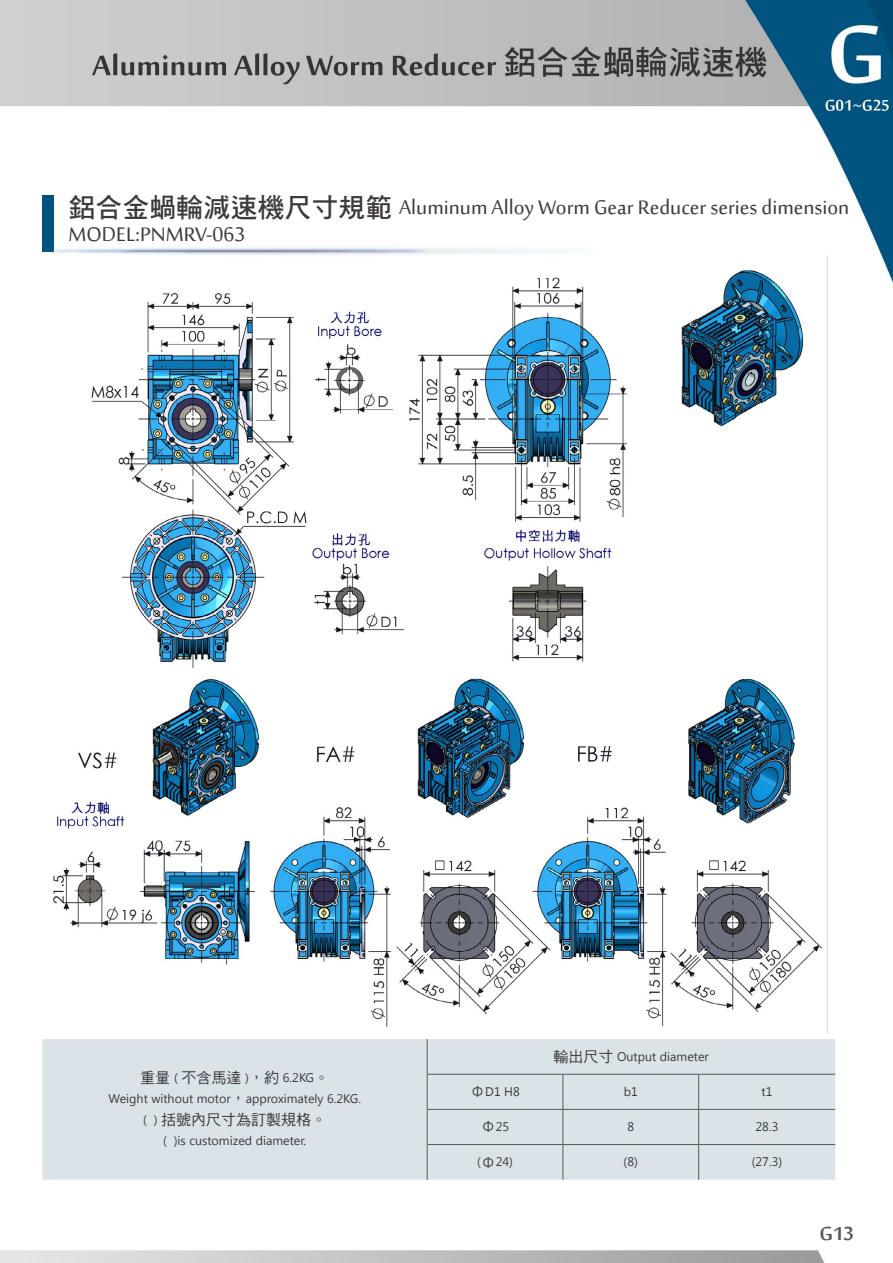
<style>
.page{position:relative;width:893px;height:1263px;background:#fff}
.page>*{position:absolute;margin:0;border:0;box-sizing:border-box;transform-origin:0 0}
.t1{font:27px/27px "Sakkal Majalla";color:#3e3a39}
.t2{font:700 25.8px "Sakkal Majalla";color:#595757}
.t3{font:15px "DF Hei Std W5";color:#3e3a39}
.t4{font:12.45px "Segoe UI";color:#3e3a39}
.s1{font-family:"DF Hei Std W7"}
.s2{font-family:"Segoe UI";font-size:12.45px}
.s3{font-family:"DF Hei Std W5";font-size:15px}
</style>
<div class="page">
<img style="left:0;top:0;width:893px;height:1263px">
<img style="left:49px;top:255px;width:778px;height:778px">
<div style="left:43px;top:1039px;width:792px;height:141px;background:#dae3e8"></div>
<hr style="left:427px;top:1039px;width:1px;height:35px;background:#595757">
<hr style="left:427px;top:1074px;width:136px;height:1px;background:#595757">
<hr style="left:427px;top:1074px;width:1px;height:35px;background:#595757">
<hr style="left:563px;top:1074px;width:136px;height:1px;background:#595757">
<hr style="left:563px;top:1074px;width:1px;height:35px;background:#595757">
<hr style="left:699px;top:1074px;width:136px;height:1px;background:#595757">
<hr style="left:698px;top:1074px;width:1px;height:35px;background:#595757">
<hr style="left:427px;top:1109px;width:136px;height:1px;background:#595757">
<hr style="left:427px;top:1109px;width:1px;height:35px;background:#595757">
<hr style="left:563px;top:1109px;width:136px;height:1px;background:#595757">
<hr style="left:563px;top:1109px;width:1px;height:35px;background:#595757">
<hr style="left:699px;top:1109px;width:136px;height:1px;background:#595757">
<hr style="left:698px;top:1109px;width:1px;height:35px;background:#595757">
<hr style="left:427px;top:1144px;width:136px;height:1px;background:#595757">
<hr style="left:427px;top:1145px;width:1px;height:35px;background:#595757">
<hr style="left:563px;top:1144px;width:136px;height:1px;background:#595757">
<hr style="left:563px;top:1145px;width:1px;height:35px;background:#595757">
<hr style="left:699px;top:1144px;width:136px;height:1px;background:#595757">
<hr style="left:698px;top:1145px;width:1px;height:35px;background:#595757">
<div style="left:43px;top:195px;width:11px;height:57px;background:#00527e"></div>
<img style="left:30px;top:242px;width:579px;height:17px">
<h1 class="t1" style="left:68px;top:195px;width:782px"><span class="s1">鋁合金蝸輪減速機尺寸規範</span> Aluminum Alloy Worm Gear Reducer series dimension<br>MODEL:PNMRV-063</h1>
<p class="t3" style="left:140px;top:1070px;width:190px">重量 <span class="s2">(</span> 不含馬達 <span class="s2">)</span>，約 <span class="s2">6.2KG</span>。</p>
<p class="t4" style="left:108px;top:1090px;width:254px">Weight without motor<span class="s3">，</span>approximately 6.2KG.</p>
<p class="t3" style="left:143px;top:1112px;width:185px"><span class="s2">( )</span> 括號內尺寸為訂製規格。</p>
<p class="t4" style="left:163px;top:1132px;width:145px">( )is customized diameter.</p>
<p class="t4" style="left:554px;top:1048px;width:157px"><span class="s3">輸出尺寸</span> Output diameter</p>
<p class="t4" style="left:470px;top:1083px;width:51px"><span class="s3">Φ</span>D1 H8</p>
<p class="t4" style="left:624px;top:1083px;width:16px">b1</p>
<p class="t4" style="left:761px;top:1083px;width:12px">t1</p>
<p class="t4" style="left:481px;top:1118px;width:30px"><span class="s3">Φ</span>25</p>
<p class="t4" style="left:627px;top:1118px;width:8px">8</p>
<p class="t4" style="left:756px;top:1118px;width:24px">28.3</p>
<p class="t4" style="left:477px;top:1153px;width:38px">(<span class="s3">Φ</span>24)</p>
<p class="t4" style="left:624px;top:1153px;width:16px">(8)</p>
<p class="t4" style="left:752px;top:1153px;width:32px">(27.3)</p>
<h2 class="t2" style="left:820px;top:1219px;width:36px">G13</h2>
</div>
